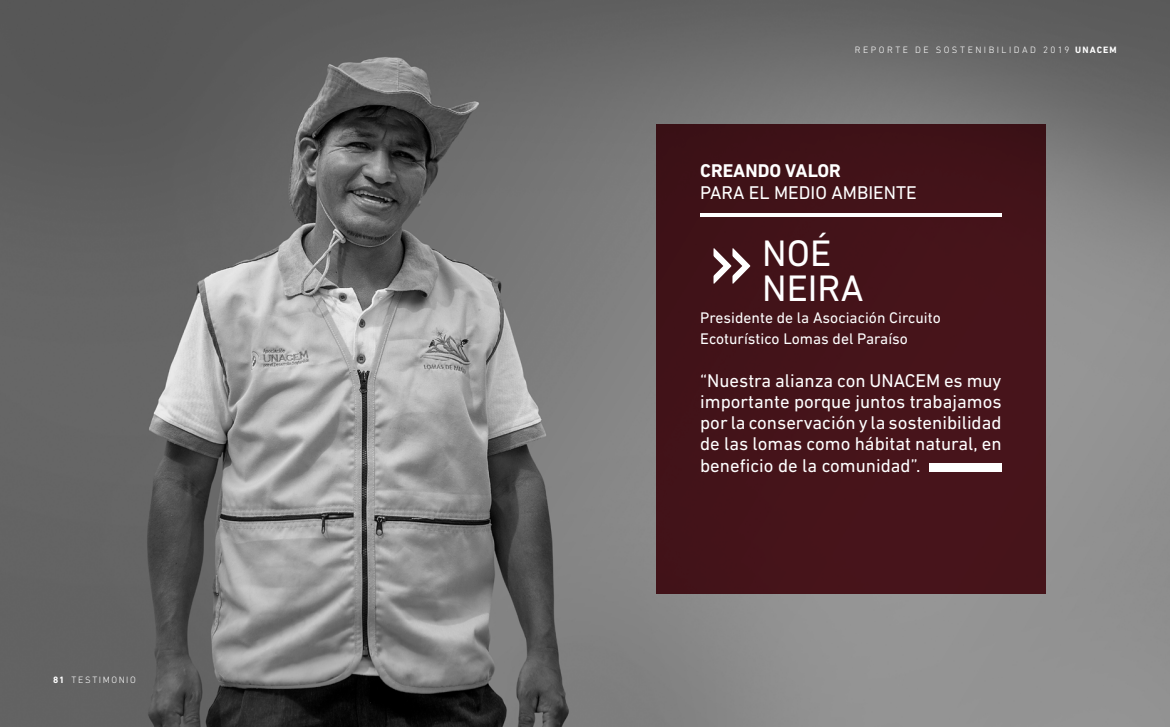
<style>
.page{position:relative;width:1170px;height:727px;background:#fff}
.page>*{position:absolute;margin:0;border:0;box-sizing:border-box;transform-origin:0 0}
.t1{font:37.5px/35.5px "DIN Next LT Pro";color:#fff}
.t2{font:18.75px/21.2px "DIN Next LT Pro";color:#fff;text-align:justify}
.t3{font:700 18.75px "DIN Next LT Pro";color:#fff}
.t4{font:15.62px/21.2px "DIN Next LT Pro";color:#fff}
.t5{font:300 9.38px "DIN Next LT Pro";letter-spacing:.26em;color:#fff}
.t6{font:300 9.38px "DIN Next LT Pro";letter-spacing:.165em;color:#fff}
.s1{font-weight:700}
</style>
<div class="page">
<img style="left:145px;top:0;width:1024px;height:726px">
<img style="left:0;top:0;width:145px;height:726px">
<div style="left:656px;top:124px;width:389px;height:470px;background:#441319"></div>
<hr style="left:700px;top:213px;width:301px;height:3px;background:#fff">
<div style="left:928px;top:462px;width:73px;height:9px;background:#fff"></div>
<svg style="left:713px;top:248px;width:37px;height:36px"></svg>
<p class="t6" style="left:53px;top:674px;width:84px"><span class="s1">81</span> TESTIMONIO</p>
<p class="t5" style="left:854px;top:45px;width:263px">REPORTE DE SOSTENIBILIDAD 2019 <span class="s1">UNACEM</span></p>
<p class="t3" style="left:700px;top:160px;width:142px">CREANDO VALOR</p>
<p class="t2" style="left:700px;top:181px;width:218px">para el m edio am biente</p>
<h1 class="t1" style="left:762px;top:235px;width:103px">noé neira</h1>
<p class="t4" style="left:700px;top:306px;width:242px">Presidente de la Asociación Circuito<br>Ecoturístico Lomas del Paraíso</p>
<p class="t2" style="left:700px;top:369px;width:303px">“Nuestra alianza con UNACEM es muy importante porque juntos trabajamos por la conservación y la sostenibilidad de las lomas como hábitat natural, en beneficio de la comunidad”.</p>
</div>
